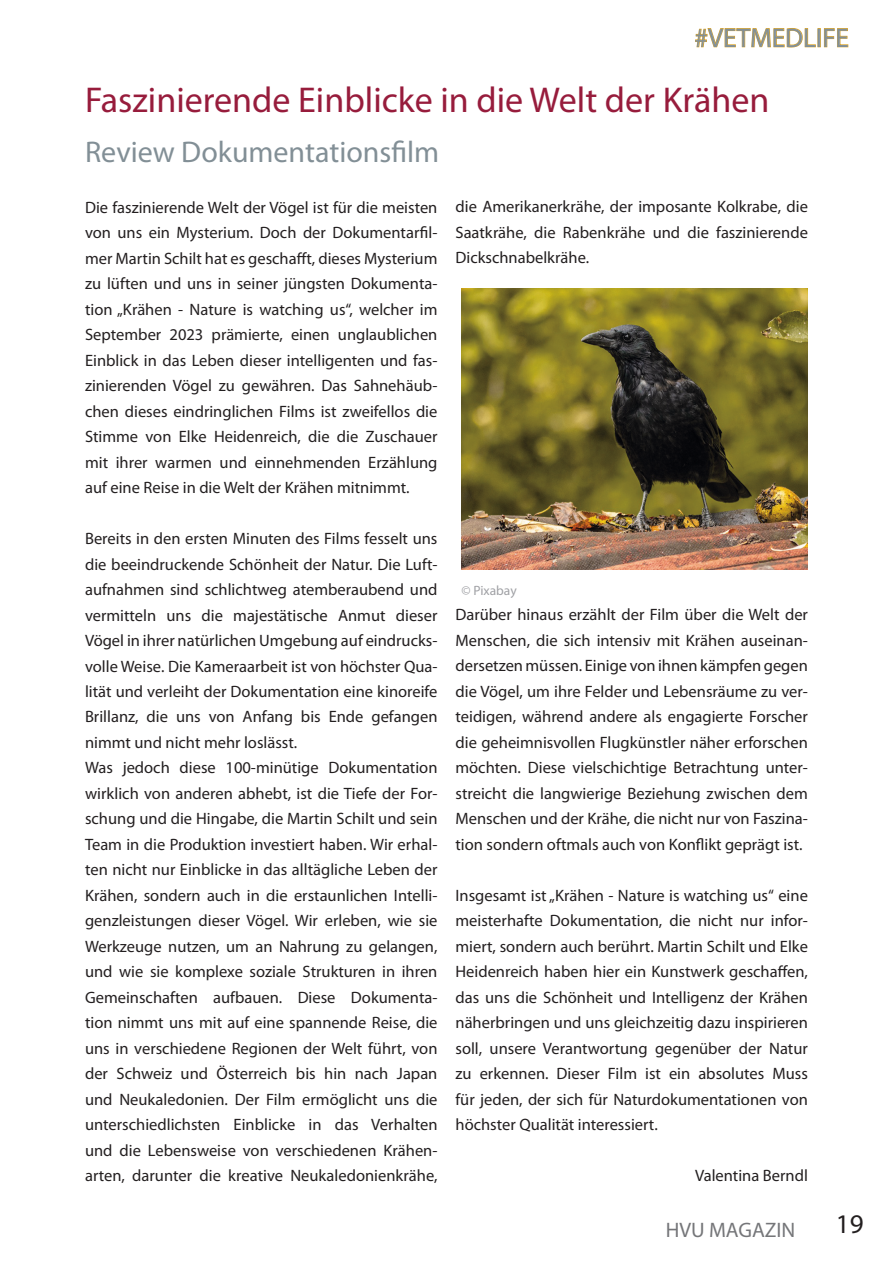
<style>
.page{position:relative;width:893px;height:1263px;background:#fff}
.page>*{position:absolute;margin:0;border:0;box-sizing:border-box;transform-origin:0 0}
.t1{font:36px "Myriad Pro";color:#971c3c}
.t2{font:30px "Myriad Pro";color:#828f96}
.t3{font:27px "Myriad Pro";color:#828f96}
.t4{font:27px "Myriad Pro";color:#231f20}
.t5{font:21px "Myriad Pro";color:#757679}
.t6{font:16.5px/25.5px "Myriad Pro";color:#231f20;text-align:justify}
.t7{font:13.5px "Myriad Pro";color:#a0a1a5}
</style>
<div class="page">
<svg style="left:695px;top:28px;width:154px;height:20px"></svg>
<img style="left:461px;top:289px;width:347px;height:281px">
<h3 class="t3" style="left:695px;top:21px;width:156px">#VETMEDLIFE</h3>
<h1 class="t1" style="left:85px;top:78px;width:686px">Faszinierende Einblicke in die Welt der Krähen</h1>
<h2 class="t2" style="left:85px;top:133px;width:356px">Review Dokumentationsfilm</h2>
<p class="t6" style="left:85px;top:194px;width:354px">Die faszinierende Welt der Vögel ist für die meisten von uns ein Mysterium. Doch der Dokumentarfil&shy;mer Martin Schilt hat es geschafft, dieses Mysterium zu lüften und uns in seiner jüngsten Dokumenta&shy;tion „Krähen - Nature is watching us“, welcher im September 2023 prämierte, einen unglaublichen Einblick in das Leben dieser intelligenten und fas&shy;zinierenden Vögel zu gewähren. Das Sahnehäub&shy;chen dieses eindringlichen Films ist zweifellos die Stimme von Elke Heidenreich, die die Zuschauer mit ihrer warmen und einnehmenden Erzählung auf eine Reise in die Welt der Krähen mitnimmt.</p>
<p class="t6" style="left:85px;top:525px;width:354px;text-align:left">Bereits in den ersten Minuten des Films fesselt uns die beeindruckende Schönheit der Natur. Die Luft&shy;aufnahmen sind schlichtweg atemberaubend und vermitteln uns die majestätische Anmut dieser Vögel in ihrer natürlichen Umgebung auf eindrucks&shy;volle Weise. Die Kameraarbeit ist von höchster Qua&shy;lität und verleiht der Dokumentation eine kinoreife Brillanz, die uns von Anfang bis Ende gefangen nimmt und nicht mehr loslässt.<br>Was jedoch diese 100-minütige Dokumentation wirklich von anderen abhebt, ist die Tiefe der For&shy;schung und die Hingabe, die Martin Schilt und sein Team in die Produktion investiert haben. Wir erhal&shy;ten nicht nur Einblicke in das alltägliche Leben der Krähen, sondern auch in die erstaunlichen Intelli&shy;genzleistungen dieser Vögel. Wir erleben, wie sie Werkzeuge nutzen, um an Nahrung zu gelangen, und wie sie komplexe soziale Strukturen in ihren Gemeinschaften aufbauen. Diese Dokumenta&shy;tion nimmt uns mit auf eine spannende Reise, die uns in verschiedene Regionen der Welt führt, von der Schweiz und Österreich bis hin nach Japan und Neukaledonien. Der Film ermöglicht uns die unterschiedlichsten Einblicke in das Verhalten und die Lebensweise von verschiedenen Krähen&shy;arten, darunter die kreative Neukaledonienkrähe,</p>
<p class="t6" style="left:455px;top:194px;width:354px">die Amerikanerkrähe, der imposante Kolkrabe, die Saatkrähe, die Rabenkrähe und die faszinierende Dickschnabelkrähe.</p>
<p class="t7" style="left:461px;top:582px;width:57px">© Pixabay</p>
<p class="t6" style="left:455px;top:602px;width:354px">Darüber hinaus erzählt der Film über die Welt der Menschen, die sich intensiv mit Krähen auseinan&shy;dersetzen müssen. Einige von ihnen kämpfen gegen die Vögel, um ihre Felder und Lebensräume zu ver&shy;teidigen, während andere als engagierte Forscher die geheimnisvollen Flugkünstler näher erforschen möchten. Diese vielschichtige Betrachtung unter&shy;streicht die langwierige Beziehung zwischen dem Menschen und der Krähe, die nicht nur von Faszina&shy;tion sondern oftmals auch von Konflikt geprägt ist.</p>
<p class="t6" style="left:455px;top:882px;width:354px">Insgesamt ist „Krähen - Nature is watching us“ eine meisterhafte Dokumentation, die nicht nur infor&shy;miert, sondern auch berührt. Martin Schilt und Elke Heidenreich haben hier ein Kunstwerk geschaffen, das uns die Schönheit und Intelligenz der Krähen näherbringen und uns gleichzeitig dazu inspirieren soll, unsere Verantwortung gegenüber der Natur zu erkennen. Dieser Film ist ein absolutes Muss für jeden, der sich für Naturdokumentationen von höchster Qualität interessiert.</p>
<p class="t6" style="left:695px;top:1163px;width:114px">Valentina Berndl</p>
<p class="t5" style="left:666px;top:1217px;width:131px">HVU MAGAZIN</p>
<h3 class="t4" style="left:836px;top:1207px;width:29px">19</h3>
</div>
